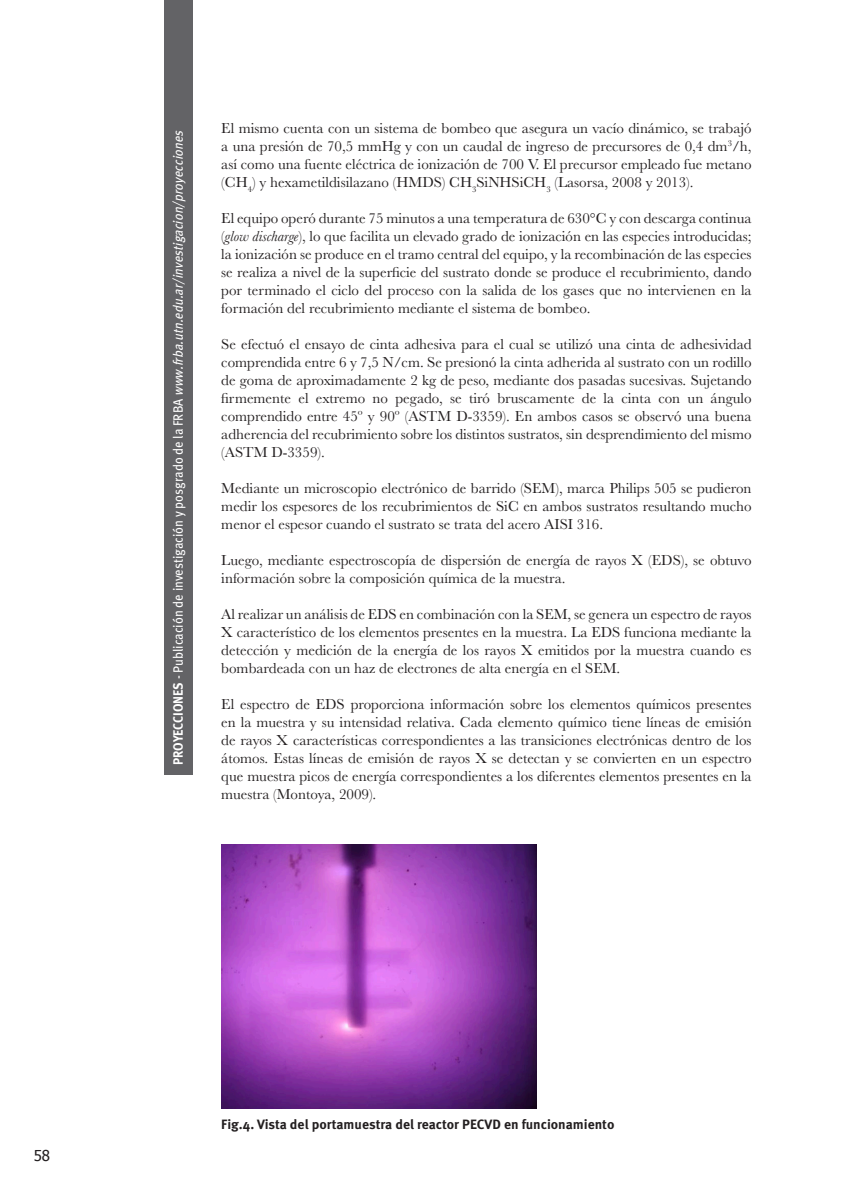
<style>
.page{position:relative;width:864px;height:1204px;background:#fff}
.page>*{position:absolute;margin:0;border:0;box-sizing:border-box;transform-origin:0 0}
.t1{font:15px/18px "Baskerville";color:#231f20;text-align:justify}
.t2{font:15px "Tahoma";color:#231f20}
.t3{font:italic 13.5px "Meta Pro";color:#fff;scale:.92 1}
.t4{font:700 13.5px "Meta Pro";color:#231f20}
.s1{font-weight:700;font-style:normal}
.s2{font-style:normal}
.s3{font-style:italic}
</style>
<div class="page">
<div style="left:164px;top:0;width:28px;height:774px;background:#636366"></div>
<img style="left:221px;top:844px;width:315px;height:264px">
<p class="t3" style="left:169px;top:765px;width:695px;rotate:-90deg"><span class="s1">PROYECCIONES</span> <span class="s2">- Publicación de investigación y posgrado de la FRBA</span> www.frba.utn.edu.ar/investigacion/proyecciones</p>
<p class="t1" style="left:221px;top:119px;width:531px">El mismo cuenta con un sistema de bombeo que asegura un vacío dinámico, se trabajó a una presión de 70,5 mmHg y con un caudal de ingreso de precursores de 0,4 dm<sup>3</sup>/h, así como una fuente eléctrica de ionización de 700 V. El precursor empleado fue metano (CH<sub>4</sub>) y hexametildisilazano (HMDS) CH<sub>3</sub>SiNHSiCH<sub>3</sub> (Lasorsa, 2008 y 2013).</p>
<p class="t1" style="left:221px;top:209px;width:531px">El equipo operó durante 75 minutos a una temperatura de 630°C y con descarga continua (<span class="s3">glow discharge</span>), lo que facilita un elevado grado de ionización en las especies introducidas; la ionización se produce en el tramo central del equipo, y la recombinación de las especies se realiza a nivel de la superficie del sustrato donde se produce el recubrimiento, dando por terminado el ciclo del proceso con la salida de los gases que no intervienen en la formación del recubrimiento mediante el sistema de bombeo.</p>
<p class="t1" style="left:221px;top:335px;width:531px">Se efectuó el ensayo de cinta adhesiva para el cual se utilizó una cinta de adhesividad comprendida entre 6 y 7,5 N/cm. Se presionó la cinta adherida al sustrato con un rodillo de goma de aproximadamente 2 kg de peso, mediante dos pasadas sucesivas. Sujetando firmemente el extremo no pegado, se tiró bruscamente de la cinta con un ángulo comprendido entre 45º y 90º (ASTM D-3359). En ambos casos se observó una buena adherencia del recubrimiento sobre los distintos sustratos, sin desprendimiento del mismo (ASTM D-3359).</p>
<p class="t1" style="left:221px;top:479px;width:531px">Mediante un microscopio electrónico de barrido (SEM), marca Philips 505 se pudieron medir los espesores de los recubrimientos de SiC en ambos sustratos resultando mucho menor el espesor cuando el sustrato se trata del acero AISI 316.</p>
<p class="t1" style="left:221px;top:551px;width:531px">Luego, mediante espectroscopía de dispersión de energía de rayos X (EDS), se obtuvo información sobre la composición química de la muestra.</p>
<p class="t1" style="left:221px;top:605px;width:531px">Al realizar un análisis de EDS en combinación con la SEM, se genera un espectro de rayos X característico de los elementos presentes en la muestra. La EDS funciona mediante la detección y medición de la energía de los rayos X emitidos por la muestra cuando es bombardeada con un haz de electrones de alta energía en el SEM.</p>
<p class="t1" style="left:221px;top:695px;width:531px">El espectro de EDS proporciona información sobre los elementos químicos presentes en la muestra y su intensidad relativa. Cada elemento químico tiene líneas de emisión de rayos X características correspondientes a las transiciones electrónicas dentro de los átomos. Estas líneas de emisión de rayos X se detectan y se convierten en un espectro que muestra picos de energía correspondientes a los diferentes elementos presentes en la muestra (Montoya, 2009).</p>
<p class="t2" style="left:34px;top:1145px;width:18px">58</p>
<p class="t4" style="left:221px;top:1115px;width:394px">Fig.4. Vista del portamuestra del reactor PECVD en funcionamiento</p>
</div>
